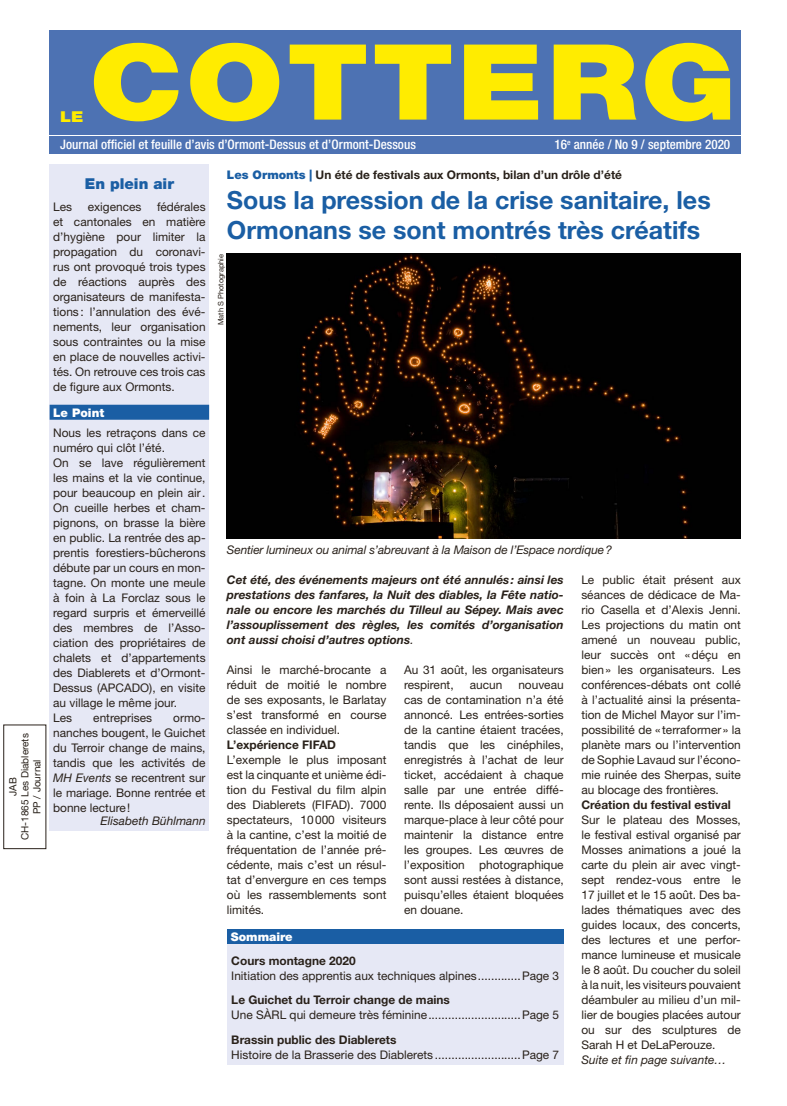
<style>
.page{position:relative;width:787px;height:1106px;background:#fff}
.page>*{position:absolute;margin:0;border:0;box-sizing:border-box;transform-origin:0 0}
.t1{font:900 105px "Helvetica Neue LT Std";letter-spacing:.025em;color:#ffec00;scale:1.17 1}
.t2{font:700 25px/30px "Helvetica Neue LT Std";color:#1a5ea4}
.t3{font:900 15px "Helvetica Neue LT Std";color:#1a5ea4}
.t4{font:900 15px "Helvetica Neue LT Std";color:#ffec00;scale:1.17 1}
.t5{font:500 condensed 13.12px "Helvetica Neue LT Std";color:#fff}
.t6{font:11.88px/15px "Helvetica Neue LT Std";color:#29211a;text-align:justify}
.t7{font:italic 700 11.88px/15px "Helvetica Neue LT Std";color:#29211a;text-align:justify}
.t8{font:700 11.88px "Helvetica Neue LT Std";color:#29211a}
.t9{font:italic 11.88px "Helvetica Neue LT Std";letter-spacing:-.01em;color:#29211a}
.t10{font:900 11.88px "Helvetica Neue LT Std";color:#fff}
.t11{font:10px/12px "Helvetica Neue LT Std";color:#29211a;text-align:center}
.t12{font:7.5px "Helvetica Neue LT Std";color:#29211a}
.s1{font-style:italic}
.s2{font-weight:900;color:#1a5ea4}
.s3{font-weight:400}
</style>
<div class="page">
<div style="left:50px;top:30px;width:691px;height:105px;background:#4d72b3"></div>
<div style="left:50px;top:136px;width:691px;height:18px;background:#4d72b3"></div>
<div style="left:50px;top:164px;width:159px;height:666px;background:#e6e8f5"></div>
<div style="left:50px;top:405px;width:159px;height:15px;background:#1a5ea4"></div>
<div style="left:227px;top:929px;width:336px;height:15px;background:#1a5ea4"></div>
<div style="left:227px;top:944px;width:336px;height:120px;background:#e6e8f5"></div>
<img style="left:227px;top:254px;width:514px;height:285px">
<p class="t11" style="left:7px;top:840px;width:108px;rotate:-90deg">JAB<br>CH-1865 Les Diablerets<br>PP / Journal</p>
<p class="t4" style="left:60px;top:108px;width:22px">LE</p>
<h1 class="t1" style="left:89px;top:19px;width:554px">COTTERG</h1>
<p class="t5" style="left:60px;top:136px;width:357px">Journal officiel et feuille d’avis d’Ormont-Dessus et d’Ormont-Dessous</p>
<p class="t5" style="left:554px;top:136px;width:177px">16<sup>e</sup> année / No 9 / septembre 2020</p>
<p class="t3" style="left:85px;top:174px;width:91px">En plein air</p>
<p class="t6" style="left:53px;top:199px;width:154px;text-indent:104px">fédérales et cantonales en matière d’hygiène pour limiter la propagation du coronavi&shy;rus ont provoqué trois types de réactions auprès des organisateurs de manifesta&shy;tions : l’annulation des évé&shy;nements, leur organisation sous contraintes ou la mise en place de nouvelles activi&shy;tés. On retrouve ces trois cas de figure aux Ormonts.</p>
<p class="t10" style="left:53px;top:405px;width:53px">Le Point</p>
<p class="t6" style="left:53px;top:425px;width:154px;text-align:left">Nous les retraçons dans ce numéro qui clôt l’été.<br>On se lave régulièrement les mains et la vie continue, pour beaucoup en plein air.<br>On cueille herbes et cham&shy;pignons, on brasse la bière en public. La rentrée des ap&shy;prentis forestiers-bûcherons débute par un cours en mon&shy;tagne. On monte une meule à foin à La Forclaz sous le regard surpris et émerveillé des membres de l’Asso&shy;ciation des propriétaires de chalets et d’appartements des Diablerets et d’Ormont-<br>Dessus (APCADO), en visite au village le même jour.<br>Les</p>
<p class="t6" style="left:53px;top:199px;width:20px">Les</p>
<p class="t6" style="left:88px;top:199px;width:55px">exigences</p>
<p class="t6" style="left:93px;top:710px;width:60px">entreprises</p>
<p class="t6" style="left:53px;top:710px;width:154px;text-indent:120px">ormo&shy;nanches bougent, le Guichet du Terroir change de mains, tandis que les activités de <span class="s1">MH Events</span> se recentrent sur le mariage. Bonne rentrée et bonne lecture!</p>
<p class="t9" style="left:101px;top:813px;width:106px">Elisabeth Bühlmann</p>
<p class="t8" style="left:227px;top:167px;width:396px"><span class="s2">Les Ormonts |</span> Un été de festivals aux Ormonts, bilan d’un drôle d’été</p>
<h2 class="t2" style="left:227px;top:184px;width:485px">Sous la pression de la crise sanitaire, les<br>Ormonans se sont montrés très créatifs</h2>
<p class="t12" style="left:216px;top:325px;width:73px;rotate:-90deg">Math S Photographie</p>
<p class="t9" style="left:227px;top:542px;width:386px">Sentier lumineux ou animal s’abreuvant à la Maison de l’Espace nordique?</p>
<p class="t6" style="left:581px;top:572px;width:161px">Le public était présent aux séances de dédicace de Ma&shy;rio Casella et d’Alexis Jenni.<br>Les projections du matin ont amené un nouveau public, leur succès ont «déçu en bien» les organisateurs. Les conférences-débats ont collé à l’actualité ainsi la présenta&shy;tion de Michel Mayor sur l’im&shy;possibilité de « terraformer » la planète mars ou l’intervention de Sophie Lavaud sur l’écono&shy;mie ruinée des Sherpas, suite au blocage des frontières.</p>
<p class="t8" style="left:581px;top:797px;width:151px">Création du festival estival</p>
<p class="t6" style="left:581px;top:812px;width:161px">Sur le plateau des Mosses, le festival estival organisé par Mosses animations a joué la carte du plein air avec vingt&shy;sept rendez-vous entre le 17 juillet et le 15 août. Des ba&shy;lades thématiques avec des guides locaux, des concerts, des lectures et une perfor&shy;mance lumineuse et musicale le 8 août. Du coucher du soleil à la nuit, les visiteurs pouvaient déambuler au milieu d’un mil&shy;lier de bougies placées autour ou sur des sculptures de Sarah H et DeLaPerouze.</p>
<p class="t9" style="left:581px;top:1052px;width:146px">Suite et fin page suivante…</p>
<p class="t7" style="left:227px;top:572px;width:338px">Cet été, des événements majeurs ont été annulés: ainsi les prestations des fanfares, la Nuit des diables, la Fête natio&shy;nale ou encore les marchés du Tilleul au Sépey. Mais avec l’assouplissement des règles, les comités d’organisation ont aussi choisi d’autres options<span class="s3">.</span></p>
<p class="t6" style="left:227px;top:662px;width:161px">Ainsi le marché-brocante a réduit de moitié le nombre de ses exposants, le Barlatay s’est transformé en course classée en individuel.</p>
<p class="t8" style="left:227px;top:737px;width:111px">L’expérience FIFAD</p>
<p class="t6" style="left:227px;top:752px;width:161px">L’exemple le plus imposant est la cinquante et unième édi&shy;tion du Festival du film alpin des Diablerets (FIFAD). 7000 spectateurs, 10000 visiteurs à la cantine, c’est la moitié de fréquentation de l’année pré&shy;cédente, mais c’est un résul&shy;tat d’envergure en ces temps où les rassemblements sont limités.</p>
<p class="t10" style="left:231px;top:929px;width:63px">Sommaire</p>
<p class="t8" style="left:231px;top:953px;width:126px">Cours montagne 2020</p>
<p class="t6" style="left:231px;top:968px;width:247px">Initiation des apprentis aux techniques alpines</p>
<p class="t6" style="left:522px;top:968px;width:39px">Page 3</p>
<p class="t8" style="left:231px;top:992px;width:220px">Le Guichet du Terroir change de mains</p>
<p class="t6" style="left:231px;top:1007px;width:197px">Une SÀRL qui demeure très féminine</p>
<p class="t6" style="left:522px;top:1007px;width:39px">Page 5</p>
<p class="t8" style="left:231px;top:1032px;width:167px">Brassin public des Diablerets</p>
<p class="t6" style="left:231px;top:1047px;width:203px">Histoire de la Brasserie des Diablerets</p>
<p class="t6" style="left:522px;top:1047px;width:39px">Page 7</p>
<p class="t6" style="left:404px;top:662px;width:161px">Au 31 août, les organisateurs respirent,</p>
<p class="t6" style="left:404px;top:677px;width:161px;text-indent:114px">nouveau cas de contamination n’a été annoncé. Les entrées-sorties de la cantine étaient tracées, tandis que les cinéphiles, enregistrés à l’achat de leur ticket, accédaient à chaque salle par une entrée diffé&shy;rente. Ils déposaient aussi un marque-place à leur côté pour maintenir la distance entre les groupes. Les œuvres de l’exposition photographique sont aussi restées à distance, puisqu’elles étaient bloquées en douane.</p>
<p class="t6" style="left:469px;top:677px;width:34px">aucun</p>
</div>
